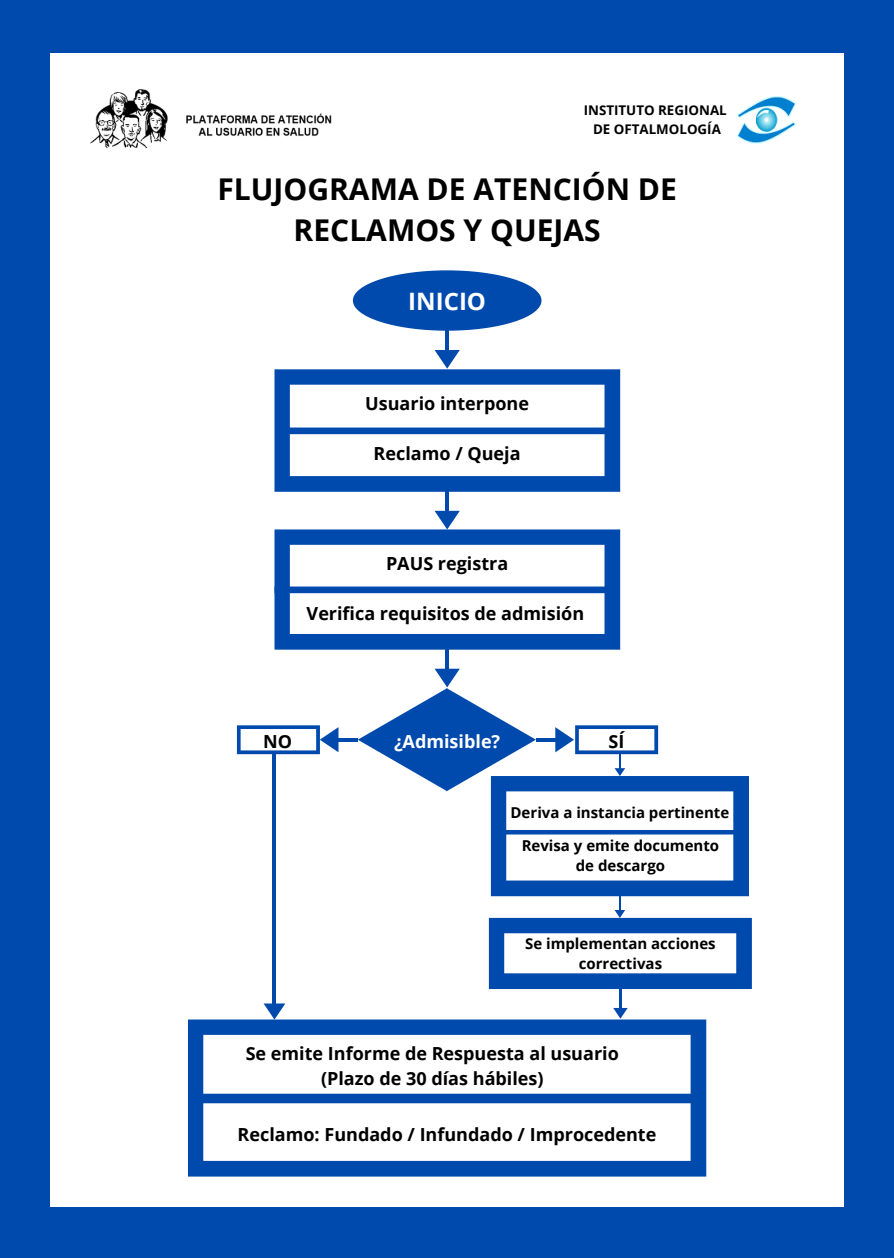
<style>
.page{position:relative;width:894px;height:1258px;background:#fff}
.page>*{position:absolute;margin:0;border:0;box-sizing:border-box;transform-origin:0 0}
.t1{font:700 30px/40.5px "Open Sans";color:#000;text-align:center}
.t2{font:700 24px "Open Sans";color:#fff}
.t3{font:700 18px/24.9px "Open Sans";color:#000;text-align:center}
.t4{font:700 18px "Open Sans";color:#fff}
.t5{font:700 15px/33px "Open Sans";color:#000;text-align:center}
.t6{font:700 13.2px/18.3px "Open Sans";color:#000;text-align:center}
</style>
<div class="page">
<div style="left:0;top:0;width:893px;height:1258px;background:#004aad"></div>
<div style="left:51px;top:54px;width:792px;height:1153px;background:#fff"></div>
<img style="left:90px;top:89px;width:242px;height:60px">
<img style="left:737px;top:96px;width:60px;height:48px">
<hr style="left:445px;top:331px;width:4px;height:23px;background:#004aad">
<svg style="left:274px;top:350px;width:346px;height:142px"></svg>
<hr style="left:445px;top:491px;width:4px;height:24px;background:#004aad">
<svg style="left:274px;top:511px;width:346px;height:139px"></svg>
<hr style="left:445px;top:649px;width:4px;height:24px;background:#004aad">
<svg style="left:188px;top:1019px;width:518px;height:157px"></svg>
<div style="left:199px;top:1094px;width:492px;height:9px;background:#004aad"></div>
<svg style="left:353px;top:270px;width:188px;height:61px"></svg>
<hr style="left:334px;top:738px;width:23px;height:3px;background:#004aad">
<svg style="left:237px;top:725px;width:101px;height:29px"></svg>
<hr style="left:273px;top:754px;width:3px;height:253px;background:#004aad">
<svg style="left:263px;top:1003px;width:22px;height:16px"></svg>
<svg style="left:358px;top:669px;width:393px;height:320px"></svg>
<hr style="left:619px;top:989px;width:2px;height:21px;background:#004aad">
<svg style="left:613px;top:1008px;width:14px;height:10px"></svg>
<p class="t6" style="left:583px;top:101px;width:144px">INSTITUTO REGIONAL<br>DE OFTALMOLOGÍA</p>
<h1 class="t1" style="left:217px;top:168px;width:461px">FLUJOGRAMA DE ATENCIÓN DE<br>RECLAMOS Y QUEJAS</h1>
<h2 class="t2" style="left:408px;top:284px;width:79px">INICIO</h2>
<p class="t3" style="left:365px;top:391px;width:165px">Usuario interpone</p>
<p class="t3" style="left:373px;top:440px;width:148px">Reclamo / Queja</p>
<p class="t3" style="left:386px;top:550px;width:124px">PAUS registra</p>
<p class="t3" style="left:306px;top:600px;width:279px">Verifica requisitos de admisión</p>
<p class="t3" style="left:263px;top:728px;width:30px">NO</p>
<p class="t4" style="left:394px;top:728px;width:108px">¿Admisible?</p>
<p class="t3" style="left:608px;top:728px;width:17px">SÍ</p>
<p class="t5" style="left:510px;top:796px;width:220px">Deriva a instancia pertinente<br>Revisa y emite documento</p>
<p class="t5" style="left:575px;top:849px;width:91px">de descargo</p>
<p class="t5" style="left:525px;top:933px;width:192px;line-height:20.4px">Se implementan acciones correctivas</p>
<p class="t3" style="left:246px;top:1041px;width:374px">Se emite Informe de Respuesta al usuario (Plazo de 30 días hábiles)</p>
<p class="t3" style="left:237px;top:1121px;width:420px">Reclamo: Fundado / Infundado / Improcedente</p>
</div>
